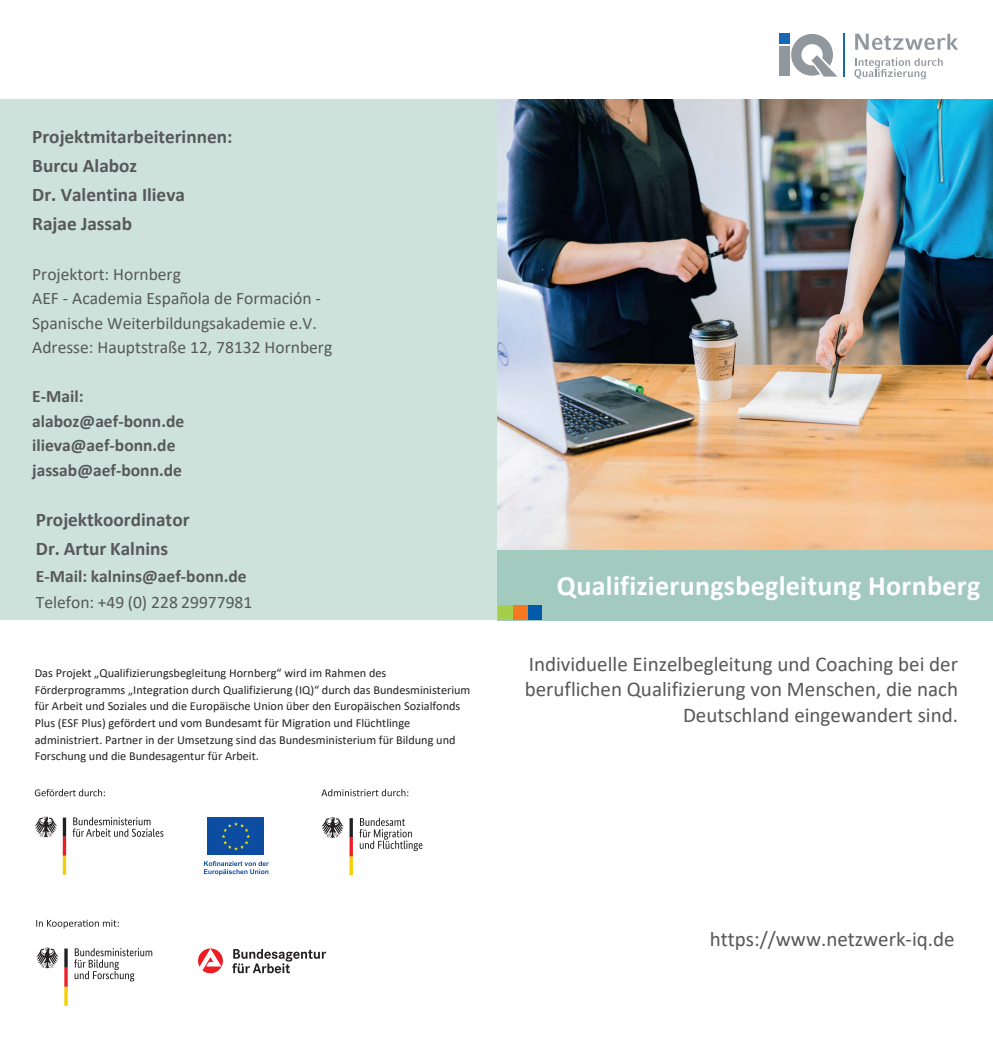
<style>
.page{position:relative;width:993px;height:1042px;background:#fff}
.page>*{position:absolute;margin:0;border:0;box-sizing:border-box;transform-origin:0 0}
.t1{font:700 28px "Calibri";letter-spacing:.01em;color:#fff}
.t2{font:21px/25.2px "Calibri";color:#57585a;text-align:right}
.t3{font:700 19.25px/28.9px "Calibri";color:#57585a}
.t4{font:17.5px/24.5px "Calibri";color:#57585a}
.t5{font:700 17.5px/24.5px "Calibri";color:#57585a}
.t6{font:12.25px/16.6px "Calibri";color:#231f20}
</style>
<div class="page">
<div style="left:0;top:99px;width:497px;height:521px;background:#cde2db"></div>
<div style="left:779px;top:46px;width:10px;height:30px;background:#90979d"></div>
<div style="left:779px;top:34px;width:10px;height:10px;background:#1768b4"></div>
<svg style="left:791px;top:34px;width:46px;height:43px"></svg>
<hr style="left:843px;top:33px;width:1px;height:44px;background:#1768b4">
<svg style="left:854px;top:58px;width:88px;height:21px"></svg>
<svg style="left:855px;top:34px;width:102px;height:16px"></svg>
<svg style="left:35px;top:789px;width:70px;height:7px"></svg>
<svg style="left:232px;top:949px;width:94px;height:24px"></svg>
<svg style="left:198px;top:948px;width:25px;height:25px"></svg>
<svg style="left:74px;top:948px;width:78px;height:33px"></svg>
<svg style="left:36px;top:947px;width:22px;height:21px"></svg>
<svg style="left:64px;top:948px;width:4px;height:58px"></svg>
<svg style="left:36px;top:919px;width:83px;height:9px"></svg>
<svg style="left:359px;top:817px;width:63px;height:34px"></svg>
<svg style="left:321px;top:817px;width:22px;height:21px"></svg>
<svg style="left:349px;top:818px;width:4px;height:57px"></svg>
<svg style="left:321px;top:789px;width:87px;height:7px"></svg>
<svg style="left:73px;top:817px;width:90px;height:20px"></svg>
<svg style="left:35px;top:816px;width:22px;height:21px"></svg>
<svg style="left:63px;top:817px;width:3px;height:58px"></svg>
<div style="left:206px;top:816px;width:59px;height:40px;background:#0d4da1"></div>
<svg style="left:222px;top:822px;width:28px;height:28px"></svg>
<svg style="left:204px;top:861px;width:65px;height:14px"></svg>
<div style="left:497px;top:546px;width:495px;height:74px;background:#a2cabf"></div>
<div style="left:527px;top:605px;width:15px;height:15px;background:#015aaa"></div>
<div style="left:497px;top:605px;width:15px;height:15px;background:#a4ce4c"></div>
<div style="left:512px;top:605px;width:15px;height:15px;background:#f47921"></div>
<img style="left:498px;top:99px;width:494px;height:450px">
<h3 class="t3" style="left:32px;top:122px;width:202px">Projektmitarbeiterinnen:<br>Burcu Alaboz<br>Dr. Valentina Ilieva<br>Rajae Jassab</h3>
<h3 class="t4" style="left:32px;top:261px;width:301px">Projektort: Hornberg<br>AEF - Academia Española de Formación - Spanische Weiterbildungsakademie e.V.<br>Adresse: Hauptstraße 12, 78132 Hornberg</h3>
<h3 class="t5" style="left:32px;top:384px;width:153px">E-Mail: alaboz@aef-bonn.de ilieva@aef-bonn.de jassab@aef-bonn.de</h3>
<h3 class="t3" style="left:36px;top:505px;width:155px">Projektkoordinator<br>Dr. Artur Kalnins</h3>
<h3 class="t5" style="left:36px;top:564px;width:212px">E-Mail: kalnins@aef-bonn.de</h3>
<h3 class="t4" style="left:36px;top:590px;width:218px">Telefon: +49 (0) 228 29977981</h3>
<p class="t6" style="left:35px;top:664px;width:437px">Das Projekt „Qualifizierungsbegleitung Hornberg“ wird im Rahmen des Förderprogramms „Integration durch Qualifizierung (IQ)“ durch das Bundesministerium für Arbeit und Soziales und die Europäische Union über den Europäischen Sozialfonds Plus (ESF Plus) gefördert und vom Bundesamt für Migration und Flüchtlinge administriert. Partner in der Umsetzung sind das Bundesministerium für Bildung und Forschung und die Bundesagentur für Arbeit.</p>
<h1 class="t1" style="left:556px;top:566px;width:425px">Qualifizierungsbegleitung Hornberg</h1>
<h2 class="t2" style="left:524px;top:651px;width:435px">Individuelle Einzelbegleitung und Coaching bei der beruflichen Qualifizierung von Menschen, die nach<br>Deutschland eingewandert sind.</h2>
<h2 class="t2" style="left:709px;top:926px;width:246px">https://www.netzwerk-iq.de</h2>
</div>
